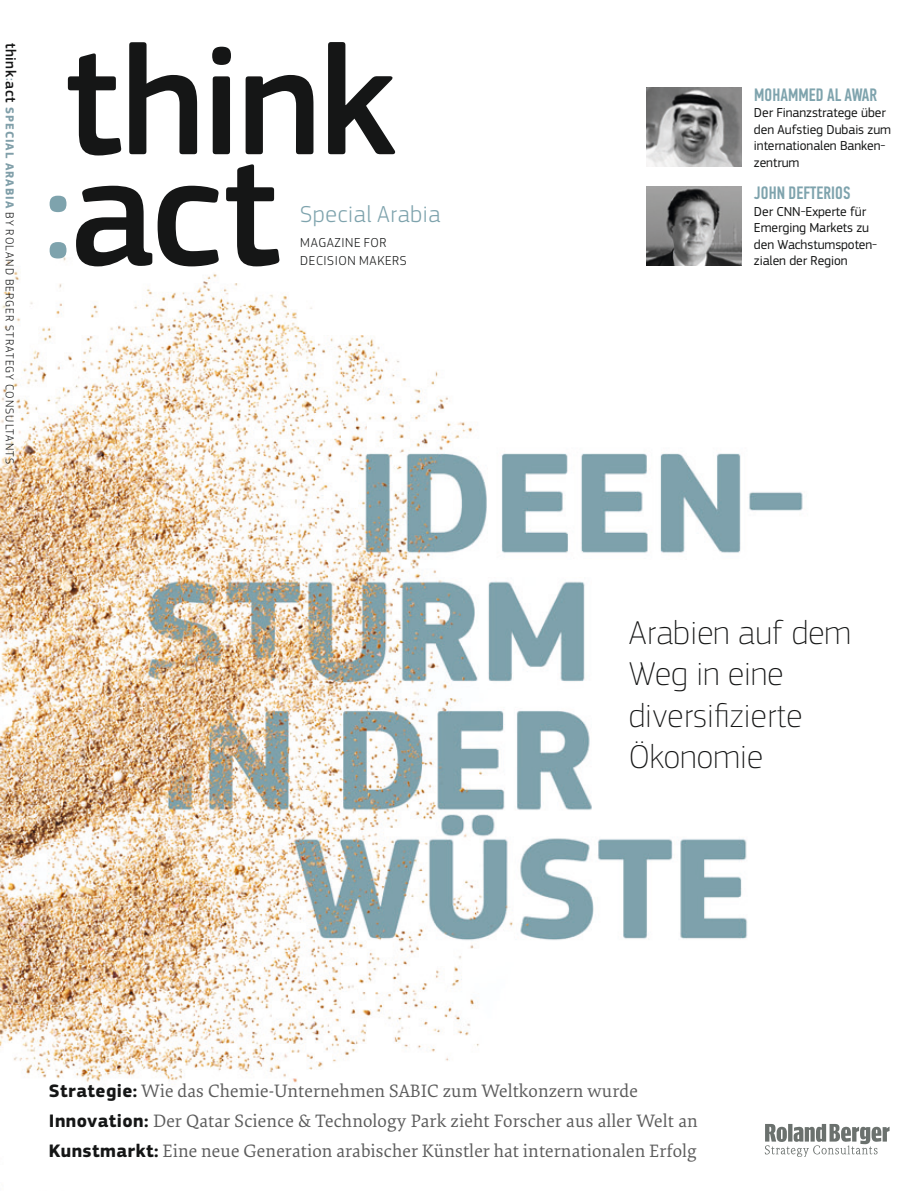
<style>
.page{position:relative;width:913px;height:1191px;background:#fff}
.page>*{position:absolute;margin:0;border:0;box-sizing:border-box;transform-origin:0 0}
.t1{font:500 158.85px "PF Square Sans Pro";letter-spacing:-.01em;color:#151616}
.t2{font:100 34.35px/41.4px "PF Square Sans Pro";letter-spacing:.01em;color:#151616}
.t3{font:300 24px "PF Square Sans Pro";letter-spacing:.025em;color:#7ea3ad}
.t4{font:18.75px/30px "Elena Trial";letter-spacing:.005em;color:#5b5b5b}
.t5{font:500 18px "PF Din Text Comp Pro";letter-spacing:.005em;color:#7ea3ad}
.t6{font:500 15px "PF Square Sans Pro";letter-spacing:.04em;color:#151616}
.t7{font:13.5px/16.5px "PF Square Sans Pro";letter-spacing:-.005em;color:#151616}
.t8{font:300 13.5px/18px "PF Square Sans Pro";letter-spacing:.045em;color:#151616}
.t9{font:500 13.05px "PF Square Sans Pro";color:#809fa9}
.t10{font:300 12px "PF Square Sans Pro";letter-spacing:.085em;color:#151616}
.s1{font-weight:700;color:#809fa9}
.s2{font-size:138px;color:#7ea3ad}
.s3{font-family:"PF Square Sans Pro";font-weight:700;color:#151616}
</style>
<div class="page">
<img style="left:0;top:87px;width:890px;height:1045px">
<svg style="left:764px;top:1124px;width:125px;height:33px"></svg>
<img style="left:646px;top:187px;width:95px;height:78px">
<img style="left:646px;top:88px;width:95px;height:78px">
<p class="t6" style="left:19px;top:43px;width:62px;rotate:90deg">think act</p>
<p class="t9" style="left:18px;top:78px;width:4px;rotate:90deg">:</p>
<p class="t10" style="left:17px;top:107px;width:357px;rotate:90deg"><span class="s1">special Arabia</span> BY ROLAND BERGER STRATEGY CONSULTANTS</p>
<h1 class="t1" style="left:64px;top:9px;width:333px">think</h1>
<h1 class="t1" style="left:43px;top:120px;width:238px"><span class="s2">:</span>act</h1>
<p class="t3" style="left:300px;top:200px;width:142px">SPECIAL ARABIA</p>
<p class="t8" style="left:300px;top:234px;width:106px">MAGAZINE FOR<br>DECISION MAKERS</p>
<p class="t5" style="left:753px;top:84px;width:125px">MOHAMM ED AL AWAR</p>
<p class="t7" style="left:753px;top:104px;width:139px">Der Finanzstratege über den Aufstieg Dubais zum internationalen Banken&shy;zentrum</p>
<p class="t5" style="left:753px;top:183px;width:98px">JOHN DEFTERIOS</p>
<p class="t7" style="left:753px;top:203px;width:125px">Der CNN-Experte für<br>Emerging Markets zu den Wachstumspoten&shy;zialen der Region</p>
<h2 class="t2" style="left:628px;top:611px;width:224px">Arabien auf dem<br>Weg in eine diversifizierte<br>Ökonomie</h2>
<p class="t4" style="left:49px;top:1075px;width:650px"><span class="s3">Strategie:</span> Wie das Chemie-Unternehmen SABIC zum Weltkonzern wurde<br><span class="s3">Innovation:</span> Der Qatar Science &amp; Technology Park zieht Forscher aus aller Welt an<br><span class="s3">Kunstmarkt:</span> Eine neue Generation arabischer Künstler hat internationalen Erfolg</p>
</div>
